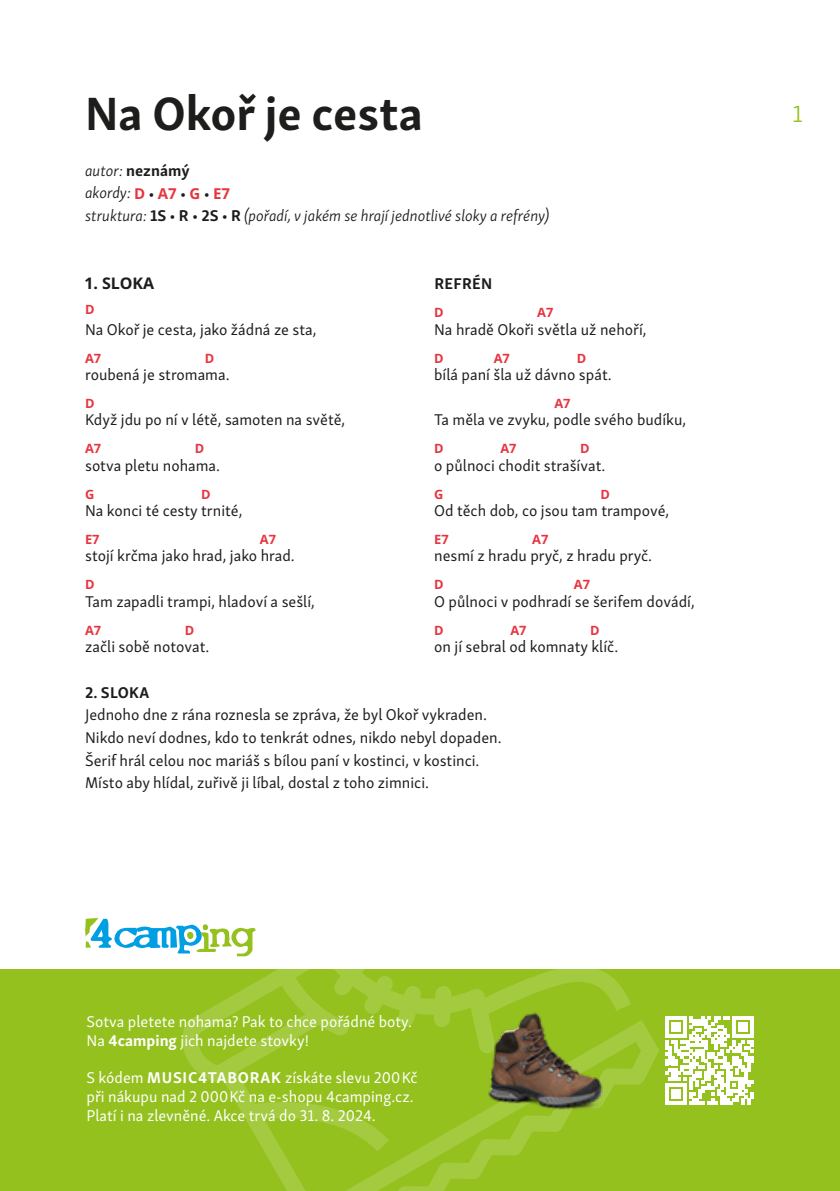
<style>
.page{position:relative;width:840px;height:1191px;background:#fff}
.page>*{position:absolute;margin:0;border:0;box-sizing:border-box;transform-origin:0 0}
.t1{font:700 48px "Skolar Sans Latn";color:#1d1d1b}
.t2{font:300 24px "Skolar Sans Latn";color:#95c11f}
.t3{font:16px/22.6px "Skolar Sans Latn";color:#1d1d1b}
.t4{font:16px/19.2px "Skolar Sans Latn";color:#fff}
.t5{font:italic 300 16px/22.6px "Skolar Sans Latn";color:#1d1d1b}
.t6{font:700 16px "Skolar Sans Latn";letter-spacing:.02em;color:#1d1d1b}
.t7{font:700 16px "Noto Sans";color:#1d1d1b}
.t8{font:700 12.8px "Noto Sans";color:#e7343f}
.s1{font-weight:700;font-style:normal}
.s2{font-family:"Noto Sans";font-weight:700;font-style:normal;font-size:15px;color:#e7343f}
.s3{font-weight:700}
</style>
<div class="page">
<div style="left:0;top:969px;width:839px;height:222px;background:#95c11f"></div>
<svg style="left:644px;top:1024px;width:15px;height:56px"></svg>
<svg style="left:506px;top:969px;width:138px;height:187px"></svg>
<svg style="left:85px;top:918px;width:421px;height:273px"></svg>
<img style="left:469px;top:980px;width:152px;height:152px">
<svg style="left:665px;top:1016px;width:88px;height:89px"></svg>
<h1 class="t1" style="left:85px;top:75px;width:339px">Na Okoř je cesta</h1>
<p class="t5" style="left:85px;top:158px;width:465px">autor: <span class="s1">neznámý<br></span>akordy: <span class="s2">D</span> <span class="s1">•</span> <span class="s2">A7</span> <span class="s1">•</span> <span class="s2">G</span> <span class="s1">•</span> <span class="s2">E7<br></span>struktura: <span class="s1">1S • R • 2S • R</span> (pořadí, v jakém se hrají jednotlivé sloky a refrény)</p>
<p class="t7" style="left:85px;top:272px;width:70px">1. SLOKA</p>
<p class="t8" style="left:85px;top:300px;width:11px">D</p>
<p class="t3" style="left:85px;top:316px;width:233px">Na Okoř je cesta, jako žádná ze sta,</p>
<p class="t8" style="left:85px;top:349px;width:18px">A7</p>
<p class="t8" style="left:205px;top:349px;width:11px">D</p>
<p class="t3" style="left:85px;top:362px;width:146px">roubená je stromama.</p>
<p class="t8" style="left:85px;top:394px;width:11px">D</p>
<p class="t3" style="left:85px;top:407px;width:261px">Když jdu po ní v létě, samoten na světě,</p>
<p class="t8" style="left:85px;top:440px;width:18px">A7</p>
<p class="t8" style="left:195px;top:440px;width:11px">D</p>
<p class="t3" style="left:85px;top:453px;width:136px">sotva pletu nohama.</p>
<p class="t8" style="left:85px;top:485px;width:11px">G</p>
<p class="t8" style="left:201px;top:485px;width:11px">D</p>
<p class="t3" style="left:85px;top:498px;width:159px">Na konci té cesty trnité,</p>
<p class="t8" style="left:85px;top:530px;width:16px">E7</p>
<p class="t8" style="left:260px;top:530px;width:18px">A7</p>
<p class="t3" style="left:85px;top:543px;width:211px">stojí krčma jako hrad, jako hrad.</p>
<p class="t8" style="left:85px;top:576px;width:11px">D</p>
<p class="t3" style="left:85px;top:589px;width:231px">Tam zapadli trampi, hladoví a sešlí,</p>
<p class="t8" style="left:85px;top:621px;width:18px">A7</p>
<p class="t8" style="left:185px;top:621px;width:11px">D</p>
<p class="t3" style="left:85px;top:634px;width:126px">začli sobě notovat.</p>
<p class="t6" style="left:434px;top:271px;width:60px">REFRÉN</p>
<p class="t8" style="left:434px;top:303px;width:11px">D</p>
<p class="t8" style="left:537px;top:303px;width:18px">A7</p>
<p class="t3" style="left:434px;top:316px;width:214px">Na hradě Okoři světla už nehoří,</p>
<p class="t8" style="left:434px;top:349px;width:11px">D</p>
<p class="t8" style="left:493px;top:349px;width:18px">A7</p>
<p class="t8" style="left:576px;top:349px;width:11px">D</p>
<p class="t3" style="left:434px;top:362px;width:179px">bílá paní šla už dávno spát.</p>
<p class="t8" style="left:554px;top:394px;width:18px">A7</p>
<p class="t3" style="left:434px;top:407px;width:253px">Ta měla ve zvyku, podle svého budíku,</p>
<p class="t8" style="left:434px;top:440px;width:11px">D</p>
<p class="t8" style="left:500px;top:440px;width:18px">A7</p>
<p class="t8" style="left:579px;top:440px;width:11px">D</p>
<p class="t3" style="left:434px;top:453px;width:172px">o půlnoci chodit strašívat.</p>
<p class="t8" style="left:434px;top:485px;width:11px">G</p>
<p class="t8" style="left:600px;top:485px;width:11px">D</p>
<p class="t3" style="left:434px;top:498px;width:236px">Od těch dob, co jsou tam trampové,</p>
<p class="t8" style="left:434px;top:530px;width:16px">E7</p>
<p class="t8" style="left:532px;top:530px;width:18px">A7</p>
<p class="t3" style="left:434px;top:543px;width:219px">nesmí z hradu pryč, z hradu pryč.</p>
<p class="t8" style="left:434px;top:576px;width:11px">D</p>
<p class="t8" style="left:573px;top:576px;width:18px">A7</p>
<p class="t3" style="left:434px;top:589px;width:262px">O půlnoci v podhradí se šerifem dovádí,</p>
<p class="t8" style="left:434px;top:621px;width:11px">D</p>
<p class="t8" style="left:510px;top:621px;width:18px">A7</p>
<p class="t8" style="left:589px;top:621px;width:11px">D</p>
<p class="t3" style="left:434px;top:634px;width:185px">on jí sebral od komnaty klíč.</p>
<p class="t6" style="left:85px;top:679px;width:66px">2. SLOKA</p>
<p class="t3" style="left:85px;top:702px;width:417px">Jednoho dne z rána roznesla se zpráva, že byl Okoř vykraden.<br>Nikdo neví dodnes, kdo to tenkrát odnes, nikdo nebyl dopaden.<br>Šerif hrál celou noc mariáš s bílou paní v kostinci, v kostinci.<br>Místo aby hlídal, zuřivě ji líbal, dostal z toho zimnici.</p>
<p class="t4" style="left:86px;top:1011px;width:327px">Sotva pletete nohama? Pak to chce pořádné boty.<br>Na <span class="s3">4camping</span> jich najdete stovky!</p>
<p class="t4" style="left:86px;top:1066px;width:332px">S kódem <span class="s3">MUSIC4TABORAK</span> získáte slevu 200 Kč při nákupu nad 2 000 Kč na e-shopu 4camping.cz.<br>Platí i na zlevněné. Akce trvá do 31. 8. 2024.</p>
<h2 class="t2" style="left:791px;top:96px;width:12px">1</h2>
</div>
